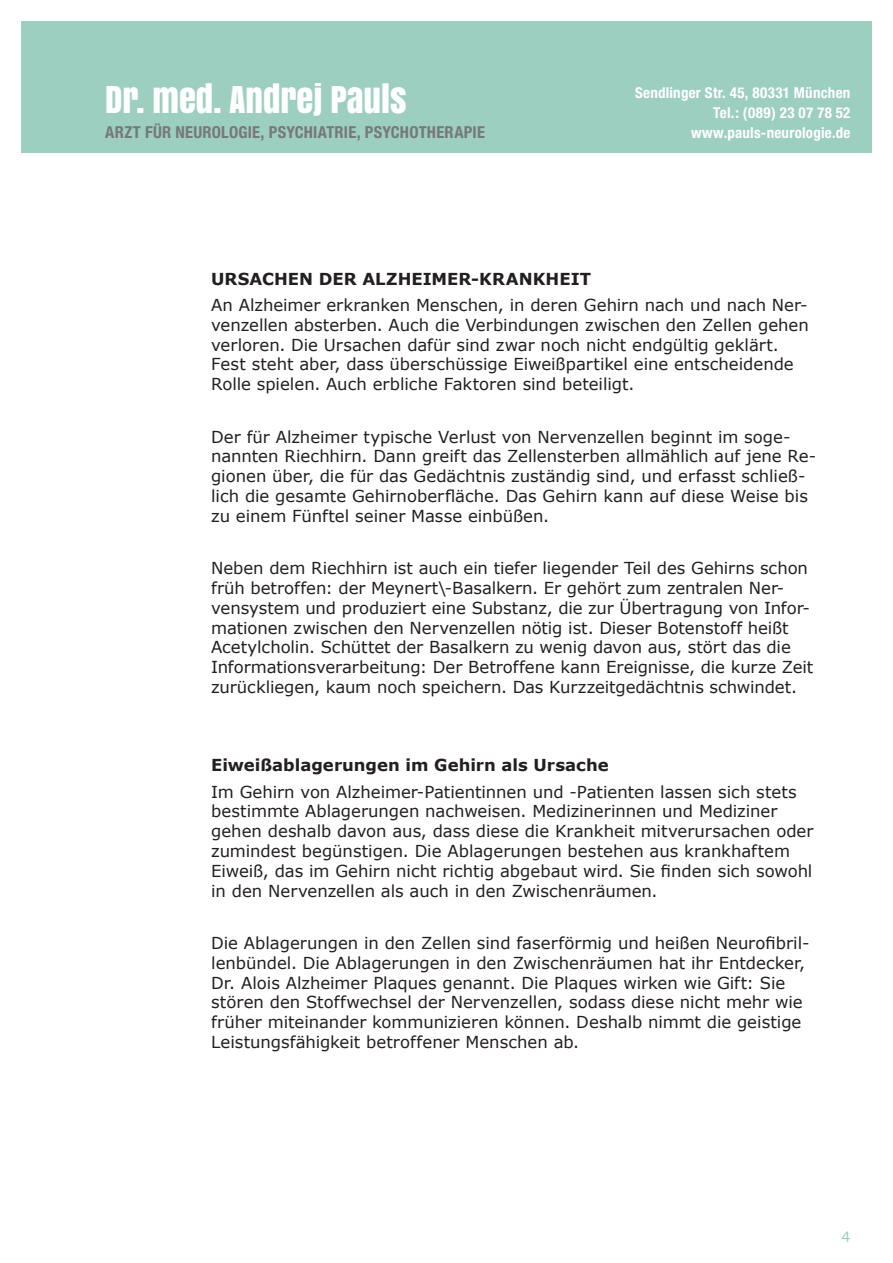
<style>
.page{position:relative;width:893px;height:1263px;background:#fff}
.page>*{position:absolute;margin:0;border:0;box-sizing:border-box;transform-origin:0 0}
.t1{font:34.5px "Anton";color:#fff}
.t2{font:16.5px/19.8px "Verdana";letter-spacing:-.005em;color:#231f20}
.t3{font:700 16.5px "Verdana";color:#231f20}
.t4{font:700 condensed 16.5px "Helvetica Neue";letter-spacing:.015em;color:#76787b}
.t5{font:700 condensed 15px/20px "Helvetica Neue";letter-spacing:.025em;color:#fff;text-align:right}
.t6{font:14.25px "Verdana";color:#9ccfbf}
</style>
<div class="page">
<div style="left:21px;top:21px;width:851px;height:132px;background:#9ccfbf"></div>
<h1 class="t1" style="left:105px;top:73px;width:303px">DR. MED. ANDREJ PAULS</h1>
<p class="t5" style="left:635px;top:82px;width:217px">Sendlinger Str. 45, 80331 München<br>Tel.: (089) 23 07 78 52</p>
<p class="t4" style="left:105px;top:122px;width:381px">Arzt Für Neurologie, Psychiatrie, Psychotherapie</p>
<p class="t5" style="left:691px;top:122px;width:161px">www.pauls-neurologie.de</p>
<p class="t3" style="left:211px;top:268px;width:335px">Ursache n de r Alzheimer-Krankhe</p>
<p class="t3" style="left:571px;top:268px;width:22px">it</p>
<p class="t2" style="left:211px;top:294px;width:599px">An Alzheimer erkranken Menschen, in deren Gehirn nach und nach Ner&shy;venzellen absterben. Auch die Verbindungen zwischen den Zellen gehen verloren. Die Ursachen dafür sind zwar noch nicht endgültig geklärt.<br>Fest steht aber, dass überschüssige Eiweißpartikel eine entscheidende Rolle spielen. Auch erbliche Faktoren sind beteiligt.</p>
<p class="t2" style="left:211px;top:426px;width:606px">Der für Alzheimer typische Verlust von Nervenzellen beginnt im soge&shy;nannten Riechhirn. Dann greift das Zellensterben allmählich auf jene Re&shy;gionen über, die für das Gedächtnis zuständig sind, und erfasst schließ&shy;lich die gesamte Gehirnoberfläche. Das Gehirn kann auf diese Weise bis zu einem Fünftel seiner Masse einbüßen.</p>
<p class="t2" style="left:211px;top:558px;width:604px">Neben dem Riechhirn ist auch ein tiefer liegender Teil des Gehirns schon früh betroffen: der Meynert\-Basalkern. Er gehört zum zentralen Ner&shy;vensystem und produziert eine Substanz, die zur Übertragung von Infor&shy;mationen zwischen den Nervenzellen nötig ist. Dieser Botenstoff heißt Acetylcholin. Schüttet der Basalkern zu wenig davon aus, stört das die Informationsverarbeitung: Der Betroffene kann Ereignisse, die kurze Zeit zurückliegen, kaum noch speichern. Das Kurzzeitgedächtnis schwindet.</p>
<p class="t3" style="left:211px;top:755px;width:399px">Eiweißablagerungen im Gehirn als Ursache</p>
<p class="t2" style="left:211px;top:781px;width:604px">Im Gehirn von Alzheimer-Patientinnen und -Patienten lassen sich stets bestimmte Ablagerungen nachweisen. Medizinerinnen und Mediziner gehen deshalb davon aus, dass diese die Krankheit mitverursachen oder zumindest begünstigen. Die Ablagerungen bestehen aus krankhaftem Eiweiß, das im Gehirn nicht richtig abgebaut wird. Sie finden sich sowohl in den Nervenzellen als auch in den Zwischenräumen.</p>
<p class="t2" style="left:211px;top:932px;width:600px">Die Ablagerungen in den Zellen sind faserförmig und heißen Neurofibril&shy;lenbündel. Die Ablagerungen in den Zwischenräumen hat ihr Entdecker, Dr. Alois Alzheimer Plaques genannt. Die Plaques wirken wie Gift: Sie stören den Stoffwechsel der Nervenzellen, sodass diese nicht mehr wie früher miteinander kommunizieren können. Deshalb nimmt die geistige Leistungsfähigkeit betroffener Menschen ab.</p>
<p class="t6" style="left:841px;top:1227px;width:11px">4</p>
</div>
